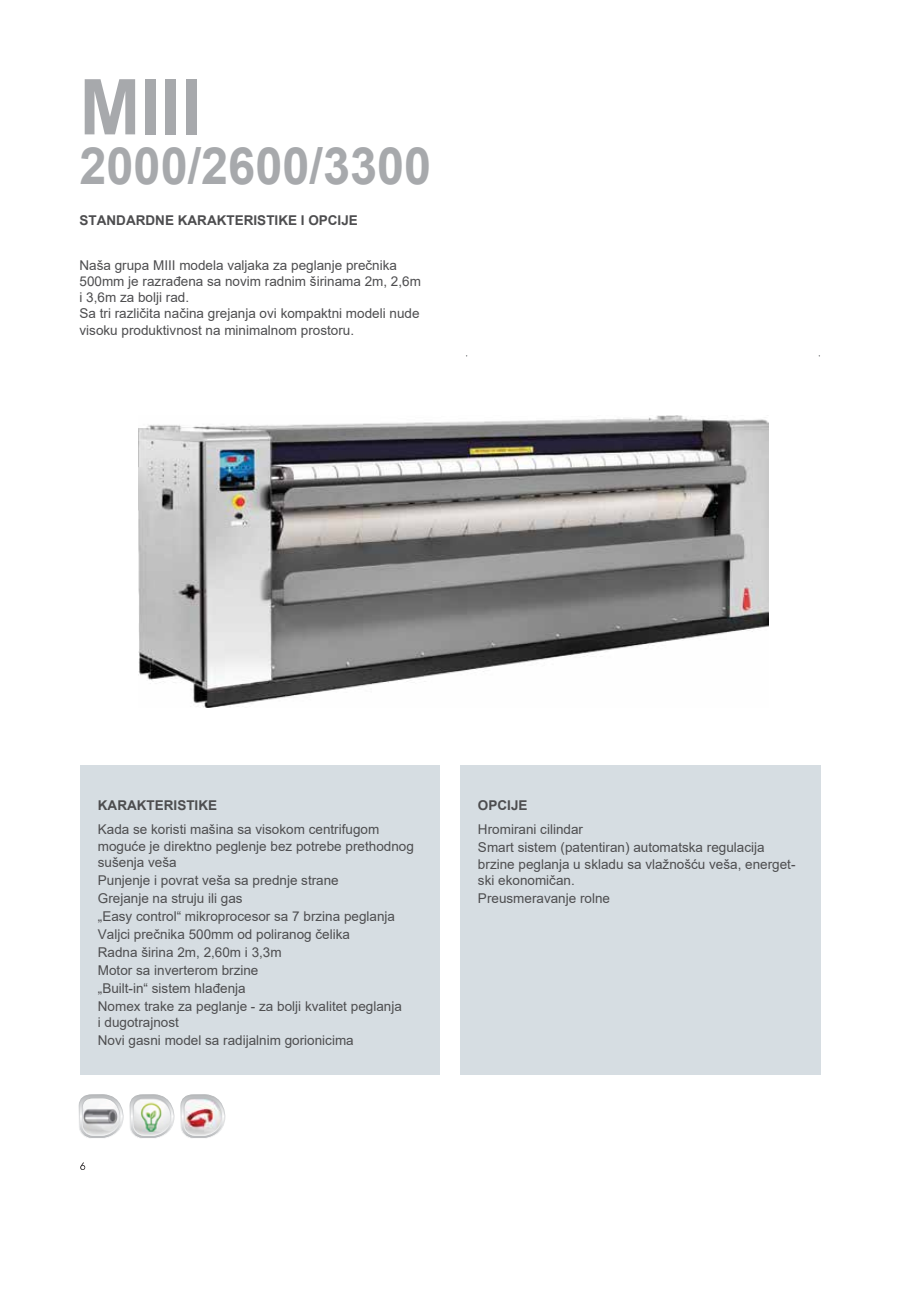
<style>
.page{position:relative;width:906px;height:1289px;background:#fff}
.page>*{position:absolute;margin:0;border:0;box-sizing:border-box;transform-origin:0 0}
.t1{font:700 77.1px "Arial";color:#a7a9ac;scale:.95 1}
.t2{font:700 51.45px "Arial";color:#a7a9ac;scale:.95 1}
.t3{font:13.5px/18px "Arial";color:#4d4d4f}
.t4{font:700 13.5px "Arial";color:#4d4d4f}
</style>
<div class="page">
<div style="left:80px;top:765px;width:360px;height:310px;background:#d6dde2"></div>
<div style="left:460px;top:765px;width:360px;height:310px;background:#d6dde2"></div>
<svg style="left:80px;top:1162px;width:5px;height:7px"></svg>
<img style="left:78px;top:1094px;width:148px;height:44px">
<img style="left:139px;top:415px;width:629px;height:292px">
<h1 class="t1" style="left:80px;top:53px;width:129px">MIII</h1>
<h2 class="t2" style="left:80px;top:130px;width:372px">2000/2600/3300</h2>
<p class="t4" style="left:80px;top:211px;width:280px">STANDARDNE KARAKTERISTIKE I OPCIJE</p>
<p class="t3" style="left:80px;top:257px;width:343px;line-height:16.2px">Naša grupa MIII modela valjaka za peglanje prečnika 500mm je razrađena sa novim radnim širinama 2m, 2,6m i 3,6m za bolji rad.<br>Sa tri različita načina grejanja ovi kompaktni modeli nude visoku produktivnost na minimalnom prostoru.</p>
<p class="t4" style="left:98px;top:795px;width:121px">KARAKTERISTIKE</p>
<p class="t4" style="left:478px;top:795px;width:51px">OPCIJE</p>
<p class="t3" style="left:98px;top:821px;width:317px;line-height:16.2px">Kada se koristi mašina sa visokom centrifugom moguće je direktno peglenje bez potrebe prethodnog sušenja veša</p>
<p class="t3" style="left:98px;top:871px;width:305px">Punjenje i povrat veša sa prednje strane<br>Grejanje na struju ili gas<br>„Easy control“ mikroprocesor sa 7 brzina peglanja Valjci prečnika 500mm od poliranog čelika<br>Radna širina 2m, 2,60m i 3,3m<br>Motor sa inverterom brzine<br>„Built-in“ sistem hlađenja<br>Nomex trake za peglanje - za bolji kvalitet peglanja</p>
<p class="t3" style="left:98px;top:1013px;width:257px">i dugotrajnost<br>Novi gasni model sa radijalnim gorionicima</p>
<p class="t3" style="left:478px;top:820px;width:288px">Hromirani cilindar<br>Smart sistem (patentiran) automatska regulacija</p>
<p class="t3" style="left:478px;top:855px;width:319px;line-height:16.2px">brzine peglanja u skladu sa vlažnošću veša, energet&shy;ski ekonomičan.</p>
<p class="t3" style="left:478px;top:889px;width:134px">Preusmeravanje rolne</p>
</div>
